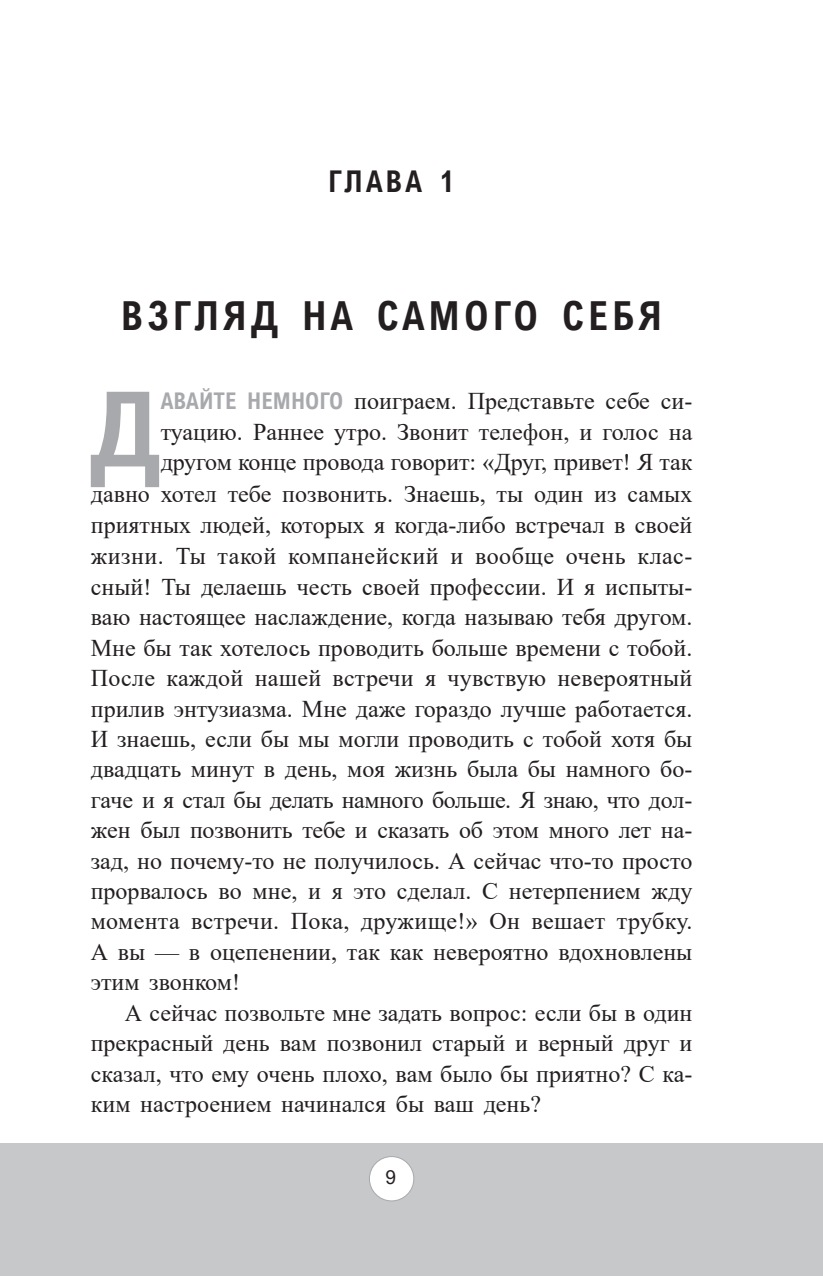
<style>
.page{position:relative;width:823px;height:1276px;background:#fff}
.page>*{position:absolute;margin:0;border:0;box-sizing:border-box;transform-origin:0 0}
.t1{font:700 104.4px "Arial Nova Cond";color:#a8a9ad}
.t2{font:700 40px "Arial Nova Cond";letter-spacing:.1em;color:#231f20}
.t3{font:700 30px "Arial Nova Cond";letter-spacing:.1em;color:#231f20}
.t4{font:24px "Times New Roman";color:#231f20}
.t5{font:24px "Times New Roman";letter-spacing:-.02em;color:#231f20}
.t6{font:24px "Times New Roman";letter-spacing:.02em;color:#231f20}
.t7{font:19px "Arial Nova";color:#231f20}
.s1{font-family:"Arial Nova Cond";font-weight:700;font-size:23px;color:#a8a9ad}
</style>
<div class="page">
<div style="left:0;top:1143px;width:822px;height:133px;background:#c7c8ca"></div>
<div style="left:369px;top:1156px;width:44px;height:45px;background:#fff;border-radius:50%"></div>
<div style="left:369px;top:1156px;width:45px;height:45px;border:1px solid #a8a9ad;border-radius:50%"></div>
<p class="t3" style="left:328px;top:162px;width:128px">ГЛАВА 1</p>
<p class="t2" style="left:121px;top:291px;width:542px">ВЗГЛЯД НА САМОГО СЕБЯ</p>
<p class="t1" style="left:89px;top:364px;width:73px">Д</p>
<p class="t4" style="left:160px;top:384px;width:533px"><span class="s1">АВАЙТЕ НЕМНОГО</span> поиграем. Представьте себе си-</p>
<p class="t4" style="left:161px;top:415px;width:533px">туацию. Раннее утро. Звонит телефон, и голос на</p>
<p class="t4" style="left:160px;top:445px;width:533px">другом конце провода говорит: «Друг, привет! Я так</p>
<p class="t4" style="left:91px;top:477px;width:602px">давно хотел тебе позвонить. Знаешь, ты один из самых</p>
<p class="t4" style="left:91px;top:508px;width:602px">приятных людей, которых я когда-либо встречал в своей</p>
<p class="t6" style="left:91px;top:539px;width:602px">жизни. Ты такой компанейский и вообще очень клас-</p>
<p class="t4" style="left:91px;top:570px;width:602px">сный! Ты делаешь честь своей профессии. И я испыты-</p>
<p class="t4" style="left:91px;top:600px;width:602px">ваю настоящее наслаждение, когда называю тебя другом.</p>
<p class="t4" style="left:91px;top:631px;width:602px">Мне бы так хотелось проводить больше времени с тобой.</p>
<p class="t4" style="left:91px;top:661px;width:602px">После каждой нашей встречи я чувствую невероятный</p>
<p class="t4" style="left:91px;top:691px;width:602px">прилив энтузиазма. Мне даже гораздо лучше работается.</p>
<p class="t4" style="left:91px;top:722px;width:602px">И знаешь, если бы мы могли проводить с тобой хотя бы</p>
<p class="t4" style="left:91px;top:752px;width:602px">двадцать минут в день, моя жизнь была бы намного бо-</p>
<p class="t5" style="left:91px;top:783px;width:602px">гаче и я стал бы делать намного больше. Я знаю, что дол-</p>
<p class="t4" style="left:91px;top:813px;width:602px">жен был позвонить тебе и сказать об этом много лет на-</p>
<p class="t4" style="left:91px;top:843px;width:602px">зад, но почему-то не получилось. А сейчас что-то просто</p>
<p class="t4" style="left:91px;top:874px;width:602px">прорвалось во мне, и я это сделал. С нетерпением жду</p>
<p class="t4" style="left:91px;top:904px;width:602px">момента встречи. Пока, дружище!» Он вешает трубку.</p>
<p class="t4" style="left:91px;top:935px;width:602px">А вы — в оцепенении, так как невероятно вдохновлены</p>
<p class="t4" style="left:91px;top:965px;width:151px">этим звонком!</p>
<p class="t4" style="left:125px;top:995px;width:568px">А сейчас позвольте мне задать вопрос: если бы в один</p>
<p class="t4" style="left:91px;top:1026px;width:602px">прекрасный день вам позвонил старый и верный друг и</p>
<p class="t4" style="left:91px;top:1056px;width:602px">сказал, что ему очень плохо, вам было бы приятно? С ка-</p>
<p class="t4" style="left:91px;top:1087px;width:451px">ким настроением начинался бы ваш день?</p>
<p class="t7" style="left:385px;top:1166px;width:12px">9</p>
</div>
